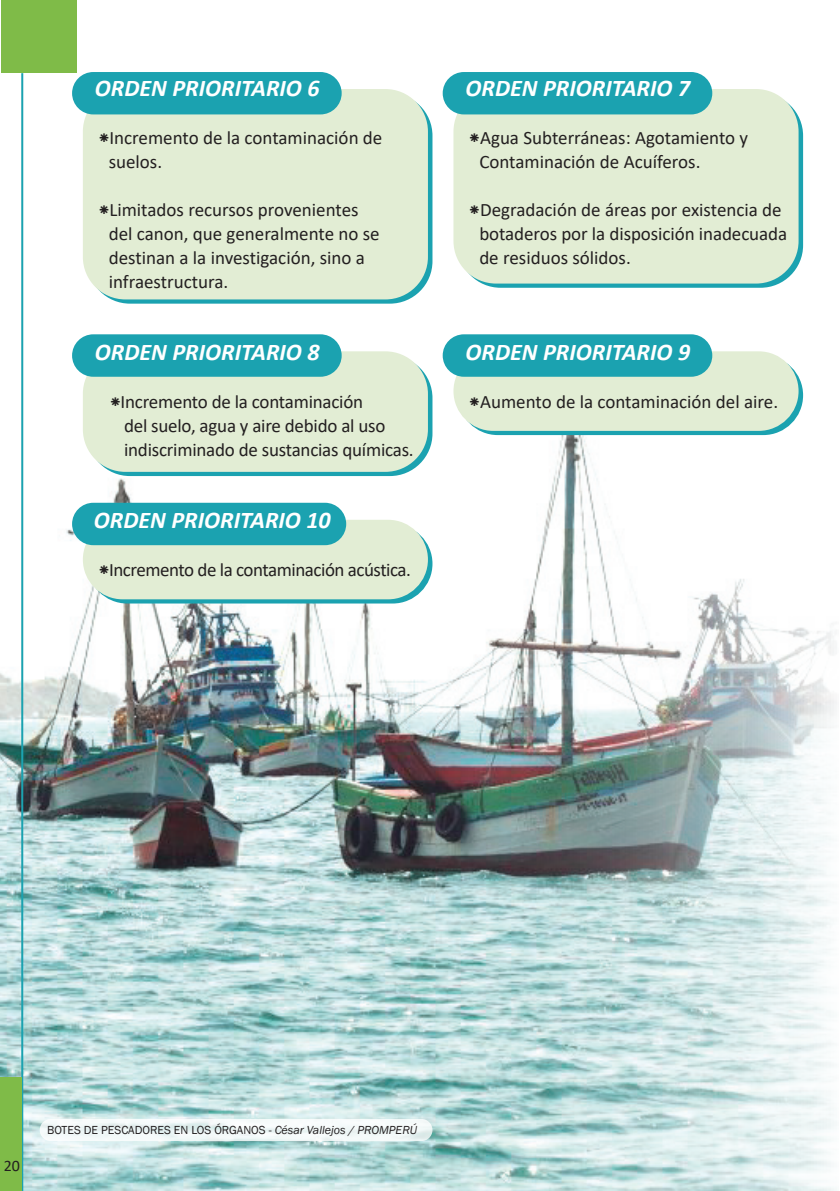
<style>
.page{position:relative;width:840px;height:1191px;background:#fff}
.page>*{position:absolute;margin:0;border:0;box-sizing:border-box;transform-origin:0 0}
.t1{font:italic 700 24px "Calibri";color:#fff}
.t2{font:19px/24px "Calibri";letter-spacing:-.005em;color:#231f20}
.t3{font:19px "Calibri";letter-spacing:-.025em;color:#231f20}
.t4{font:16px "Calibri";color:#231f20}
.t5{font:12px "Franklin Gothic";color:#231f20}
.s1{font-style:italic}
</style>
<div class="page">
<img style="left:0;top:0;width:837px;height:1190px">
<svg style="left:87px;top:93px;width:345px;height:211px;background:#3fafb8"></svg>
<div style="left:83px;top:89px;width:344px;height:210px;background:#e2edd4;border-radius:43px"></div>
<div style="left:72px;top:72px;width:269px;height:42px;background:#1ba2b0;border-radius:21px"></div>
<svg style="left:458px;top:93px;width:344px;height:195px;background:#3aadb6"></svg>
<div style="left:453px;top:89px;width:345px;height:194px;background:#e2edd4;border-radius:43px"></div>
<div style="left:442px;top:72px;width:269px;height:42px;background:#1ba2b0;border-radius:21px"></div>
<div style="left:87px;top:355px;width:345px;height:121px;background:#1ba2b0;border-radius:43px"></div>
<div style="left:83px;top:351px;width:344px;height:121px;background:#e2edd4;border-radius:43px"></div>
<div style="left:72px;top:334px;width:269px;height:43px;background:#1ba2b0;border-radius:21px"></div>
<div style="left:458px;top:355px;width:344px;height:80px;background:#1ba2b0;border-radius:40px"></div>
<div style="left:453px;top:351px;width:345px;height:80px;background:#e2edd4;border-radius:40px"></div>
<div style="left:442px;top:334px;width:269px;height:43px;background:#1ba2b0;border-radius:21px"></div>
<svg style="left:87px;top:524px;width:345px;height:79px;background:#2fa9b3"></svg>
<div style="left:83px;top:520px;width:344px;height:79px;background:#e2edd4;border-radius:40px"></div>
<div style="left:72px;top:503px;width:274px;height:42px;background:#1ba2b0;border-radius:21px"></div>
<div style="left:1px;top:0;width:75px;height:72px;background:#7fbb48"></div>
<svg style="left:40px;top:1119px;width:392px;height:22px;fill:#f3f9f9"></svg>
<hr style="left:21px;top:73px;width:2px;height:1118px;background:#1ba2b0">
<div style="left:0;top:1077px;width:21px;height:114px;background:#7fbb48"></div>
<p class="t1" style="left:95px;top:71px;width:226px">ORDEN PRIORITARIO 6</p>
<p class="t2" style="left:109px;top:125px;width:275px">Incremento de la contaminación de suelos.</p>
<p class="t2" style="left:109px;top:197px;width:272px">Limitados recursos provenientes del canon, que generalmente no se destinan a la investigación, sino a infraestructura.</p>
<p class="t1" style="left:95px;top:335px;width:226px">ORDEN PRIORITARIO 8</p>
<p class="t2" style="left:120px;top:389px;width:294px">Incremento de la contaminación<br>del suelo, agua y aire debido al uso indiscriminado de sustancias químicas.</p>
<p class="t1" style="left:94px;top:503px;width:238px">ORDEN PRIORITARIO 10</p>
<p class="t3" style="left:109px;top:557px;width:303px">Incremento de la contaminación acústica.</p>
<p class="t1" style="left:465px;top:71px;width:226px">ORDEN PRIORITARIO 7</p>
<p class="t2" style="left:479px;top:125px;width:270px">Agua Subterráneas: Agotamiento y<br>Contaminación de Acuíferos.</p>
<p class="t2" style="left:479px;top:197px;width:309px">Degradación de áreas por existencia de botaderos por la disposición inadecuada de residuos sólidos.</p>
<p class="t1" style="left:465px;top:335px;width:226px">ORDEN PRIORITARIO 9</p>
<p class="t2" style="left:479px;top:389px;width:299px">Aumento de la contaminación del aire.</p>
<p class="t4" style="left:4px;top:1154px;width:18px">20</p>
<p class="t5" style="left:47px;top:1122px;width:371px">BOTES DE PESCADORES EN LOS ÓRGANOS - <span class="s1">César Vallejos / PROMPERÚ</span></p>
</div>
